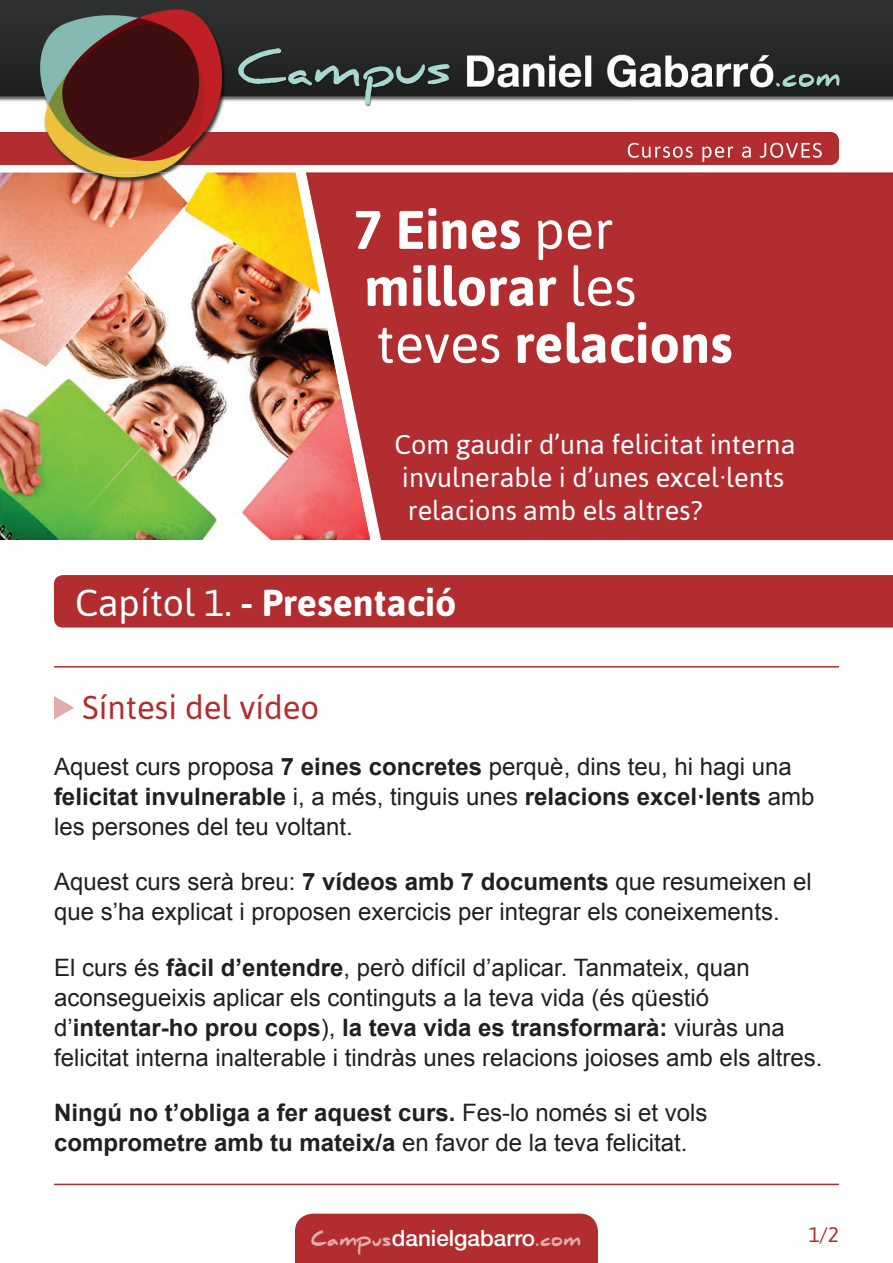
<style>
.page{position:relative;width:893px;height:1263px;background:#fff}
.page>*{position:absolute;margin:0;border:0;box-sizing:border-box;transform-origin:0 0}
.t1{font:700 54px/57px "Asap";color:#fff}
.t2{font:700 37.5px "Asap";color:#fff}
.t3{font:33px "Asap";color:#b22d2f}
.t4{font:27px/33px "Asap";color:#fff}
.t5{font:24px/30px "Arial";color:#231f20}
.t6{font:700 24px/30px "Arial";color:#231f20}
.t7{font:500 22.5px "Helvetica Neue LT Std";color:#fff}
.t8{font:21px "Asap";color:#b22d2f}
.s1{font-weight:400}
.s2{font-weight:700}
.s3{font-family:"Daniel";font-weight:900;font-size:18px;color:#e0acac}
</style>
<div class="page">
<div style="left:295px;top:1214px;width:303px;height:49px;background:#b22d2f"></div>
<img style="left:0;top:207px;width:306px;height:333px">
<svg style="left:306px;top:207px;width:587px;height:333px;background:#b53435"></svg>
<svg style="left:54px;top:696px;width:20px;height:23px"></svg>
<div style="left:54px;top:575px;width:839px;height:53px;background:#b22d2f"></div>
<hr style="left:54px;top:1183px;width:785px;height:2px;background:#b22d2f">
<hr style="left:54px;top:666px;width:785px;height:2px;background:#b22d2f">
<img style="left:0;top:0;width:893px;height:172px">
<img style="left:0;top:132px;width:839px;height:33px">
<img style="left:0;top:172px;width:303px;height:35px">
<div style="left:306px;top:172px;width:587px;height:35px;background:#b22d2f"></div>
<img style="left:628px;top:143px;width:194px;height:19px">
<h1 class="t1" style="left:354px;top:201px;width:380px">7 Eines <span class="s1">per </span>millorar <span class="s1">les teves</span> relacions</h1>
<p class="t4" style="left:394px;top:428px;width:403px">Com gaudir d’una felicitat interna invulnerable i d’unes excel·lents relacions amb els altres?</p>
<h2 class="t2" style="left:75px;top:581px;width:383px"><span class="s1">Capítol 1.</span> - Presentació</h2>
<h3 class="t3" style="left:82px;top:689px;width:239px">Síntesi del vídeo</h3>
<p class="t5" style="left:54px;top:752px;width:762px">Aquest curs proposa <span class="s2">7 eines concretes</span> perquè, dins teu, hi hagi una <span class="s2">felicitat invulnerable</span> i, a més, tinguis unes <span class="s2">relacions excel·lents</span> amb les persones del teu voltant.</p>
<p class="t5" style="left:54px;top:867px;width:759px">Aquest curs serà breu: <span class="s2">7 vídeos amb 7 documents</span> que resumeixen el que s’ha explicat i proposen exercicis per integrar els coneixements.</p>
<p class="t5" style="left:54px;top:953px;width:770px">El curs és <span class="s2">fàcil d’entendre</span>, però difícil d’aplicar. Tanmateix, quan aconsegueixis aplicar els continguts a la teva vida (és qüestió d’<span class="s2">intentar-ho prou cops</span>), <span class="s2">la teva vida es transformarà:</span> viuràs una felicitat interna inalterable i tindràs unes relacions joioses amb els altres.</p>
<p class="t6" style="left:54px;top:1099px;width:655px">Ningú no t’obliga a fer aquest curs. <span class="s1">Fes-lo només si et vols </span>comprometre amb tu mateix/a <span class="s1">en favor de la teva felicitat.</span></p>
<p class="t7" style="left:311px;top:1225px;width:272px"><span class="s3">Campus</span>danielgabarro<span class="s3">.com</span></p>
<p class="t8" style="left:809px;top:1223px;width:32px">1/2</p>
</div>
